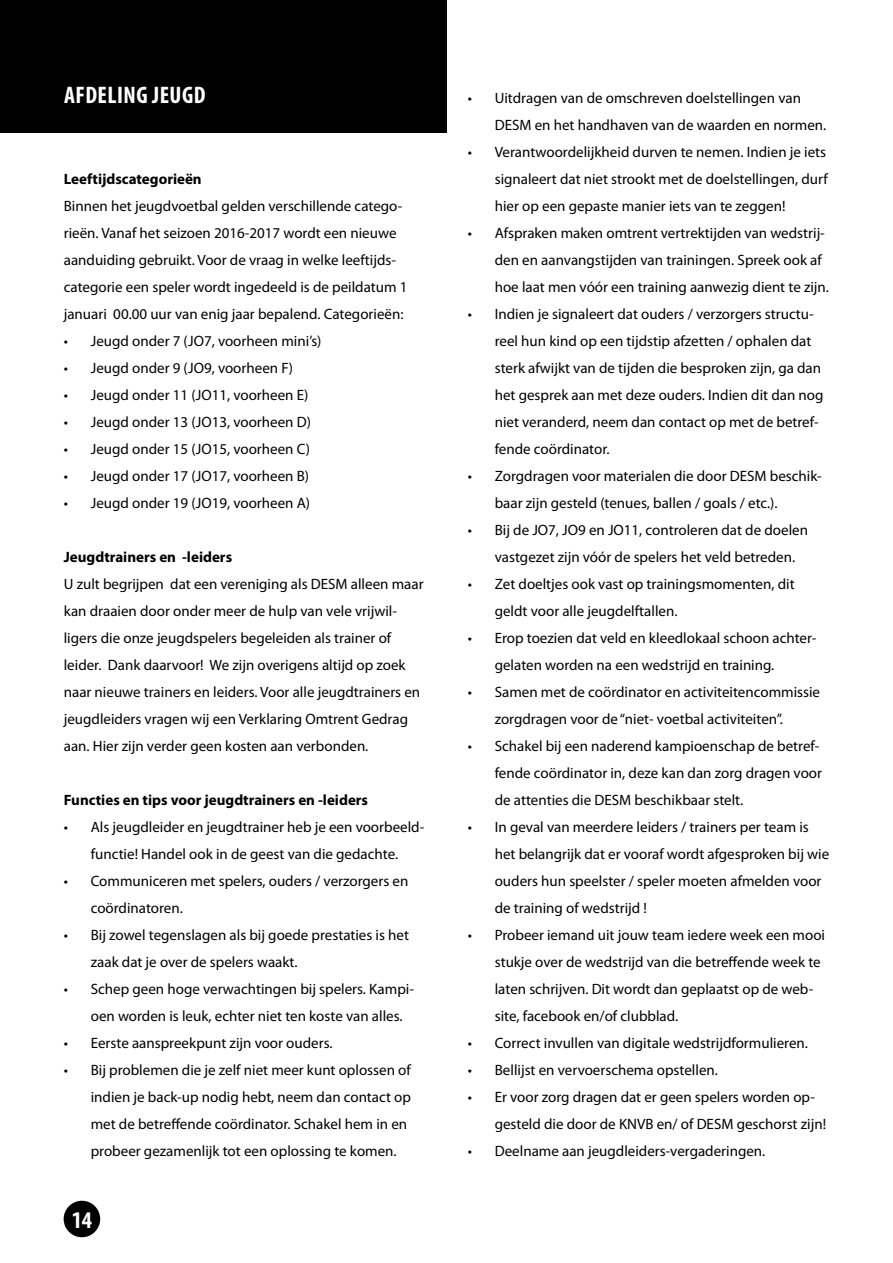
<style>
.page{position:relative;width:893px;height:1263px;background:#fff}
.page>*{position:absolute;margin:0;border:0;box-sizing:border-box;transform-origin:0 0}
.t1{font:700 condensed 24px "Myriad Pro";color:#fff}
.t2{font:15px/27px "Myriad Pro";color:#000}
.t3{font:700 15px "Myriad Pro";color:#000}
</style>
<div class="page">
<div style="left:0;top:0;width:446px;height:133px;background:#000"></div>
<div style="left:64px;top:1201px;width:36px;height:36px;background:#000;border-radius:50%"></div>
<h1 class="t1" style="left:64px;top:80px;width:23px">AFDELING</h1>
<h1 class="t1" style="left:152px;top:80px;width:12px">JEUGD</h1>
<p class="t3" style="left:64px;top:169px;width:139px">Leeftijdscategorieën</p>
<p class="t2" style="left:64px;top:192px;width:345px">Binnen het jeugdvoetbal gelden verschillende catego&shy;rieën. Vanaf het seizoen 2016-2017 wordt een nieuwe aanduiding gebruikt. Voor de vraag in welke leeftijds&shy;categorie een speler wordt ingedeeld is de peildatum 1 januari 00.00 uur van enig jaar bepalend. Categorieën:</p>
<p class="t2" style="left:64px;top:327px;width:259px">• Jeugd onder 7 (JO7, voorheen mini’s)</p>
<p class="t2" style="left:64px;top:354px;width:231px">• Jeugd onder 9 (JO9, voorheen F)</p>
<p class="t2" style="left:64px;top:381px;width:246px">• Jeugd onder 11 (JO11, voorheen E)</p>
<p class="t2" style="left:64px;top:408px;width:249px">• Jeugd onder 13 (JO13, voorheen D)</p>
<p class="t2" style="left:64px;top:435px;width:248px">• Jeugd onder 15 (JO15, voorheen C)</p>
<p class="t2" style="left:64px;top:462px;width:247px">• Jeugd onder 17 (JO17, voorheen B)</p>
<p class="t2" style="left:64px;top:489px;width:248px">• Jeugd onder 19 (JO19, voorheen A)</p>
<p class="t3" style="left:64px;top:547px;width:170px">Jeugdtrainers en -leiders</p>
<p class="t2" style="left:64px;top:570px;width:361px">U zult begrijpen dat een vereniging als DESM alleen maar kan draaien door onder meer de hulp van vele vrijwil&shy;ligers die onze jeugdspelers begeleiden als trainer of leider. Dank daarvoor! We zijn overigens altijd op zoek naar nieuwe trainers en leiders. Voor alle jeugdtrainers en jeugdleiders vragen wij een Verklaring Omtrent Gedrag aan. Hier zijn verder geen kosten aan verbonden.</p>
<p class="t3" style="left:64px;top:790px;width:306px">Functies en tips voor jeugdtrainers en -leiders</p>
<p class="t2" style="left:64px;top:813px;width:362px;text-align:center">• Als jeugdleider en jeugdtrainer heb je een voorbeeld&shy;functie! Handel ook in de geest van die gedachte.</p>
<p class="t2" style="left:91px;top:867px;width:319px;text-indent:-27px">• Communiceren met spelers, ouders / verzorgers en coördinatoren.</p>
<p class="t2" style="left:91px;top:921px;width:320px;text-indent:-27px">• Bij zowel tegenslagen als bij goede prestaties is het zaak dat je over de spelers waakt.</p>
<p class="t2" style="left:91px;top:975px;width:325px;text-indent:-27px">• Schep geen hoge verwachtingen bij spelers. Kampi&shy;oen worden is leuk, echter niet ten koste van alles.</p>
<p class="t2" style="left:64px;top:1029px;width:270px">• Eerste aanspreekpunt zijn voor ouders.</p>
<p class="t2" style="left:91px;top:1056px;width:322px;text-indent:-27px">• Bij problemen die je zelf niet meer kunt oplossen of indien je back-up nodig hebt, neem dan contact op met de betreffende coördinator. Schakel hem in en probeer gezamenlijk tot een oplossing te komen.</p>
<h1 class="t1" style="left:72px;top:1205px;width:22px">14</h1>
<p class="t2" style="left:495px;top:84px;width:333px;text-indent:-27px">• Uitdragen van de omschreven doelstellingen van<br>DESM en het handhaven van de waarden en normen.</p>
<p class="t2" style="left:495px;top:138px;width:335px;text-indent:-27px">• Verantwoordelijkheid durven te nemen. Indien je iets signaleert dat niet strookt met de doelstellingen, durf hier op een gepaste manier iets van te zeggen!</p>
<p class="t2" style="left:495px;top:219px;width:336px;text-indent:-27px">• Afspraken maken omtrent vertrektijden van wedstrij&shy;den en aanvangstijden van trainingen. Spreek ook af hoe laat men vóór een training aanwezig dient te zijn.</p>
<p class="t2" style="left:495px;top:300px;width:330px;text-indent:-27px">• Indien je signaleert dat ouders / verzorgers structu&shy;reel hun kind op een tijdstip afzetten / ophalen dat sterk afwijkt van de tijden die besproken zijn, ga dan het gesprek aan met deze ouders. Indien dit dan nog niet veranderd, neem dan contact op met de betref&shy;fende coördinator.</p>
<p class="t2" style="left:495px;top:462px;width:329px;text-indent:-27px">• Zorgdragen voor materialen die door DESM beschik&shy;baar zijn gesteld (tenues, ballen / goals / etc.).</p>
<p class="t2" style="left:495px;top:516px;width:315px;text-indent:-27px">• Bij de JO7, JO9 en JO11, controleren dat de doelen vastgezet zijn vóór de spelers het veld betreden.</p>
<p class="t2" style="left:495px;top:570px;width:301px;text-indent:-27px">• Zet doeltjes ook vast op trainingsmomenten, dit geldt voor alle jeugdelftallen.</p>
<p class="t2" style="left:495px;top:624px;width:323px;text-indent:-27px">• Erop toezien dat veld en kleedlokaal schoon achter&shy;gelaten worden na een wedstrijd en training.</p>
<p class="t2" style="left:495px;top:678px;width:327px;text-indent:-27px">• Samen met de coördinator en activiteitencommissie zorgdragen voor de “niet- voetbal activiteiten”.</p>
<p class="t2" style="left:495px;top:732px;width:329px;text-indent:-27px">• Schakel bij een naderend kampioenschap de betref&shy;fende coördinator in, deze kan dan zorg dragen voor de attenties die DESM beschikbaar stelt.</p>
<p class="t2" style="left:495px;top:813px;width:336px;text-indent:-27px">• In geval van meerdere leiders / trainers per team is het belangrijk dat er vooraf wordt afgesproken bij wie ouders hun speelster / speler moeten afmelden voor de training of wedstrijd !</p>
<p class="t2" style="left:495px;top:921px;width:332px;text-indent:-27px">• Probeer iemand uit jouw team iedere week een mooi stukje over de wedstrijd van die betreffende week te laten schrijven. Dit wordt dan geplaatst op de web&shy;site, facebook en/of clubblad.</p>
<p class="t2" style="left:468px;top:1029px;width:342px">• Correct invullen van digitale wedstrijdformulieren.</p>
<p class="t2" style="left:468px;top:1056px;width:252px">• Bellijst en vervoerschema opstellen.</p>
<p class="t2" style="left:495px;top:1083px;width:333px;text-indent:-27px">• Er voor zorg dragen dat er geen spelers worden op&shy;gesteld die door de KNVB en/ of DESM geschorst zijn!</p>
<p class="t2" style="left:468px;top:1137px;width:299px">• Deelname aan jeugdleiders-vergaderingen.</p>
</div>
